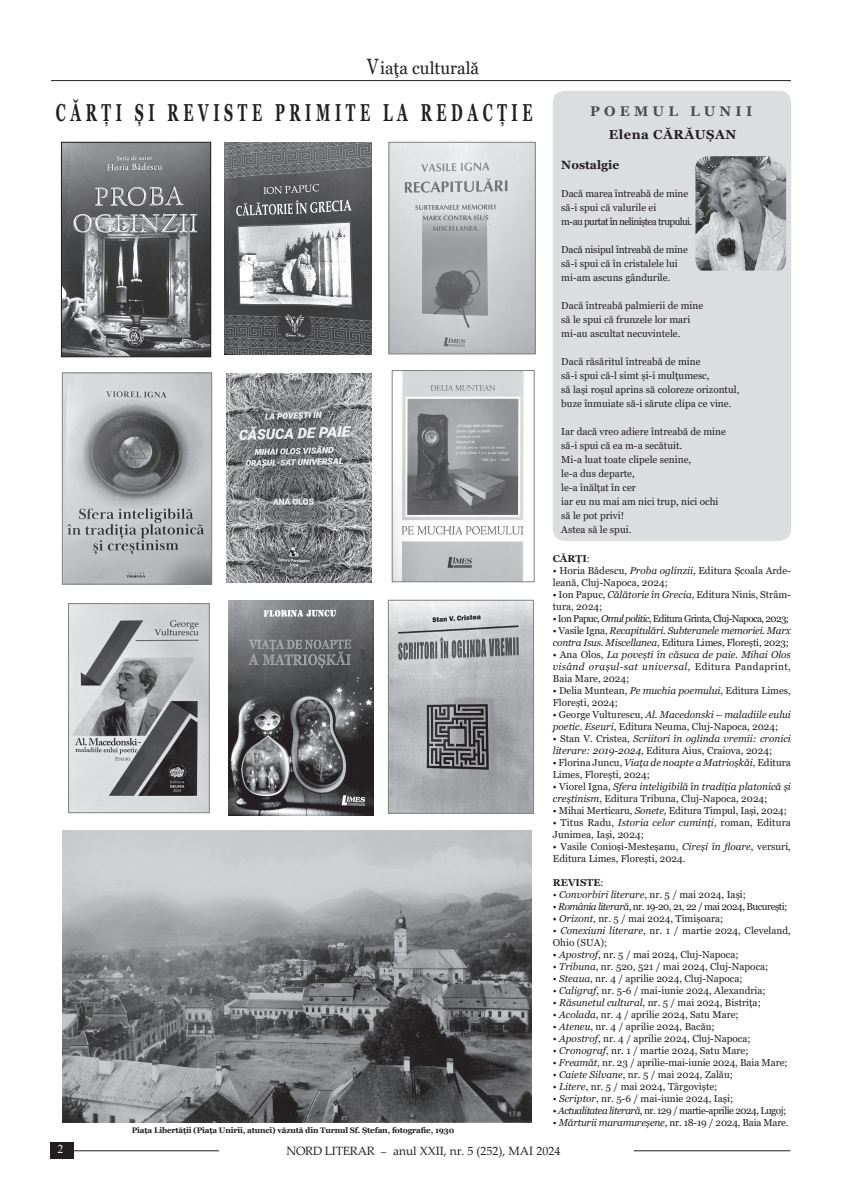
<style>
.page{position:relative;width:842px;height:1191px;background:#fff}
.page>*{position:absolute;margin:0;border:0;box-sizing:border-box;transform-origin:0 0}
.t1{font:700 24.5px "Georgia";letter-spacing:.33em;color:#231f20;scale:.57 1}
.t2{font:17px "Georgia";color:#231f20}
.t3{font:700 14px "Georgia";letter-spacing:.3em;color:#4b4c4d}
.t4{font:700 13px "Georgia";letter-spacing:.04em;color:#231f20}
.t5{font:12px "Palatino Linotype";color:#231f20}
.t6{font:700 12px "Georgia";color:#231f20}
.t7{font:12px "Times New Roman";color:#fff}
.t8{font:10px/14px "Georgia";color:#231f20}
.t9{font:italic 10px/12px "Georgia";color:#231f20}
.t10{font:10px "Georgia";letter-spacing:-.05em;color:#231f20}
.t11{font:italic 10px/12px "Georgia";letter-spacing:-.02em;color:#231f20}
.t12{font:10px "Georgia";letter-spacing:-.06em;color:#231f20}
.t13{font:10px "Georgia";letter-spacing:-.02em;color:#231f20}
.t14{font:700 10px "Georgia";color:#231f20}
.t15{font:700 8px "Georgia";letter-spacing:-.02em;color:#231f20}
.s1{font-size:22.1px}
.s2{font-weight:400}
.s3{font-style:italic}
.s4{font-style:normal}
.s5{font-family:"Georgia";font-size:10px}
</style>
<div class="page">
<div style="left:51px;top:1142px;width:23px;height:16px;background:#231f20"></div>
<hr style="left:51px;top:1150px;width:739px;height:1px;background:#231f20">
<div style="left:219px;top:1144px;width:415px;height:19px;background:#fff"></div>
<hr style="left:51px;top:80px;width:740px;height:1px;background:#231f20">
<img style="left:62px;top:831px;width:469px;height:291px">
<div style="left:553px;top:91px;width:238px;height:450px;background:#dcdddf;border-radius:12px"></div>
<img style="left:228px;top:600px;width:146px;height:215px">
<img style="left:63px;top:144px;width:146px;height:211px">
<div style="left:61px;top:142px;width:150px;height:215px;border:1px solid #231f20"></div>
<img style="left:390px;top:144px;width:144px;height:208px">
<div style="left:388px;top:142px;width:148px;height:212px;border:1px solid #808285"></div>
<img style="left:64px;top:374px;width:146px;height:208px">
<div style="left:62px;top:372px;width:150px;height:212px;border:1px solid #808285"></div>
<img style="left:70px;top:605px;width:138px;height:206px">
<div style="left:68px;top:603px;width:142px;height:210px;border:1px solid #808285"></div>
<img style="left:695px;top:156px;width:91px;height:114px">
<img style="left:390px;top:602px;width:142px;height:210px">
<div style="left:388px;top:600px;width:146px;height:214px;border:1px solid #808285"></div>
<img style="left:227px;top:373px;width:144px;height:210px">
<img style="left:394px;top:372px;width:130px;height:208px">
<div style="left:392px;top:370px;width:143px;height:212px;border:1px solid #808285"></div>
<img style="left:225px;top:142px;width:146px;height:212px">
<h2 class="t2" style="left:367px;top:58px;width:114px"><span class="s1">V</span>iaţa culturală</h2>
<h1 class="t1" style="left:56px;top:97px;width:837px">CĂRȚI ȘI REVISTE PRIMITE LA REDACȚIE</h1>
<h3 class="t3" style="left:590px;top:102px;width:164px">POEMUL LUNII</h3>
<h3 class="t4" style="left:609px;top:126px;width:129px">Elena CĂRĂUȘAN</h3>
<p class="t15" style="left:132px;top:1125px;width:324px">Piața Libertății (Piața Unirii, atunci) văzută din Turnul Sf. Ștefan, fotografie, 1930</p>
<p class="t6" style="left:561px;top:157px;width:59px">Nostalgie</p>
<p class="t8" style="left:561px;top:186px;width:132px">Dacă marea întreabă de mine să-i spui că valurile ei<br>m-au purtat în neliniștea trupului.</p>
<p class="t8" style="left:561px;top:242px;width:128px">Dacă nisipul întreabă de mine să-i spui că în cristalele lui mi-am ascuns gândurile.</p>
<p class="t8" style="left:561px;top:298px;width:143px">Dacă întreabă palmierii de mine să le spui că frunzele lor mari mi-au ascultat necuvintele.</p>
<p class="t8" style="left:561px;top:354px;width:180px">Dacă răsăritul întreabă de mine<br>să-i spui că-l simt și-i mulțumesc,<br>să lași roșul aprins să coloreze orizontul, buze înmuiate să-i sărute clipa ce vine.</p>
<p class="t8" style="left:561px;top:424px;width:166px">Iar dacă vreo adiere întreabă de mine să-i spui că ea m-a secătuit.<br>Mi-a luat toate clipele senine,<br>le-a dus departe,<br>le-a înălțat în cer<br>iar eu nu mai am nici trup, nici ochi să le pot privi!<br>Astea să le spui.</p>
<p class="t14" style="left:553px;top:552px;width:39px">CĂRȚI<span class="s2">:</span></p>
<p class="t8" style="left:553px;top:565px;width:240px;line-height:12px">• Horia Bădescu, <span class="s3">Proba oglinzii</span>, Editura Școala Arde&shy;leană, Cluj-Napoca, 2024;</p>
<p class="t8" style="left:553px;top:589px;width:240px;line-height:12px">• Ion Papuc, <span class="s3">Călătorie în Grecia</span>, Editura Ninis, Strâm&shy;tura, 2024;</p>
<p class="t12" style="left:553px;top:613px;width:238px">• Ion Papuc, <span class="s3">Omul politic</span>, Editura Grinta, Cluj-Napoca, 2023;</p>
<p class="t11" style="left:553px;top:625px;width:240px"><span class="s4">• Vasile Igna,</span> Recapitulări. Subteranele memoriei. Marx contra Isus. Miscellanea<span class="s4">, Editura Limes, Florești, 2023;</span></p>
<p class="t9" style="left:553px;top:649px;width:240px;text-align:justify"><span class="s4">• Ana Olos,</span> La povești în căsuca de paie. Mihai Olos visând orașul-sat universal<span class="s4">, Editura Pandaprint, Baia Mare, 2024;</span></p>
<p class="t8" style="left:553px;top:685px;width:240px;line-height:12px">• Delia Muntean, <span class="s3">Pe muchia poemului</span>, Editura Limes,<br>Florești, 2024;</p>
<p class="t8" style="left:553px;top:709px;width:240px;line-height:12px">• George Vulturescu, <span class="s3">Al. Macedonski – maladiile eului poetic. Eseuri</span>, Editura Neuma, Cluj-Napoca, 2024;</p>
<p class="t9" style="left:553px;top:733px;width:240px"><span class="s4">• Stan V. Cristea,</span> Scriitori în oglinda vremii: cronici literare: 2019-2024<span class="s4">, Editura Aius, Craiova, 2024;</span></p>
<p class="t8" style="left:553px;top:757px;width:240px;line-height:12px">• Florina Juncu, <span class="s3">Viața de noapte a Matrioșkăi</span>, Editura<br>Limes, Florești, 2024;</p>
<p class="t9" style="left:553px;top:781px;width:240px"><span class="s4">• Viorel Igna,</span> Sfera inteligibilă în tradiția platonică și creștinism<span class="s4">, Editura Tribuna, Cluj-Napoca, 2024;</span></p>
<p class="t8" style="left:553px;top:804px;width:236px">• Mihai Merticaru, <span class="s3">Sonete</span>, Editura Timpul, Iași, 2024;</p>
<p class="t8" style="left:553px;top:817px;width:240px;line-height:12px">• Titus Radu, <span class="s3">Istoria celor cuminți</span>, roman, Editura<br>Junimea, Iași, 2024;</p>
<p class="t8" style="left:553px;top:841px;width:240px;line-height:12px">• Vasile Conioși-Mesteșanu, <span class="s3">Cireși în floare</span>, versuri,<br>Editura Limes, Florești, 2024.</p>
<p class="t14" style="left:553px;top:876px;width:52px">REVISTE<span class="s2">:</span></p>
<p class="t9" style="left:553px;top:889px;width:195px">• Convorbiri literare<span class="s4">, nr. 5 / mai 2024, Iași;</span></p>
<p class="t10" style="left:553px;top:901px;width:236px"><span class="s3">• România literară</span>, nr. 19-20, 21, 22 / mai 2024, București;</p>
<p class="t8" style="left:553px;top:912px;width:172px">• <span class="s3">Orizont</span>, nr. 5 / mai 2024, Timișoara;</p>
<p class="t8" style="left:553px;top:925px;width:240px;line-height:12px"><span class="s3">• Conexiuni literare</span>, nr. 1 / martie 2024, Cleveland,<br>Ohio (SUA);</p>
<p class="t8" style="left:553px;top:948px;width:187px">• <span class="s3">Apostrof</span>, nr. 5 / mai 2024, Cluj-Napoca;</p>
<p class="t8" style="left:553px;top:960px;width:217px"><span class="s3">• Tribuna</span>, nr. 520, 521 / mai 2024, Cluj-Napoca;</p>
<p class="t8" style="left:553px;top:972px;width:191px"><span class="s3">• Steaua</span>, nr. 4 / aprilie 2024, Cluj-Napoca;</p>
<p class="t8" style="left:553px;top:984px;width:214px"><span class="s3">• Caligraf</span>, nr. 5-6 / mai-iunie 2024, Alexandria;</p>
<p class="t8" style="left:553px;top:996px;width:209px"><span class="s3">• Răsunetul cultural</span>, nr. 5 / mai 2024, Bistrița;</p>
<p class="t8" style="left:553px;top:1008px;width:187px"><span class="s3">• Acolada</span>, nr. 4 / aprilie 2024, Satu Mare;</p>
<p class="t8" style="left:553px;top:1020px;width:163px"><span class="s3">• Ateneu</span>, nr. 4 / aprilie 2024, Bacău;</p>
<p class="t8" style="left:553px;top:1032px;width:199px"><span class="s3">• Apostrof</span>, nr. 4 / aprilie 2024, Cluj-Napoca;</p>
<p class="t8" style="left:553px;top:1044px;width:197px"><span class="s3">• Cronograf</span>, nr. 1 / martie 2024, Satu Mare;</p>
<p class="t8" style="left:553px;top:1056px;width:236px"><span class="s3">• Freamăt</span>, nr. 23 / aprilie-mai-iunie 2024, Baia Mare;</p>
<p class="t8" style="left:553px;top:1068px;width:182px"><span class="s3">• Caiete Silvane</span>, nr. 5 / mai 2024, Zalău;</p>
<p class="t8" style="left:553px;top:1080px;width:166px"><span class="s3">• Litere</span>, nr. 5 / mai 2024, Târgoviște;</p>
<p class="t8" style="left:553px;top:1092px;width:182px"><span class="s3">• Scriptor</span>, nr. 5-6 / mai-iunie 2024, Iași;</p>
<p class="t10" style="left:553px;top:1105px;width:235px">• <span class="s3">Actualitatea literară</span>, nr. 129 / martie-aprilie 2024, Lugoj;</p>
<p class="t13" style="left:553px;top:1117px;width:237px"><span class="s3">• Mărturii maramureșene</span>, nr. 18-19 / 2024, Baia Mare.</p>
<p class="t7" style="left:57px;top:1140px;width:7px">2</p>
<p class="t5" style="left:286px;top:1142px;width:275px">NORD LITERAR <span class="s5">–</span> ANUL XXII, NR. 5 (252), MAI 2024</p>
</div>
